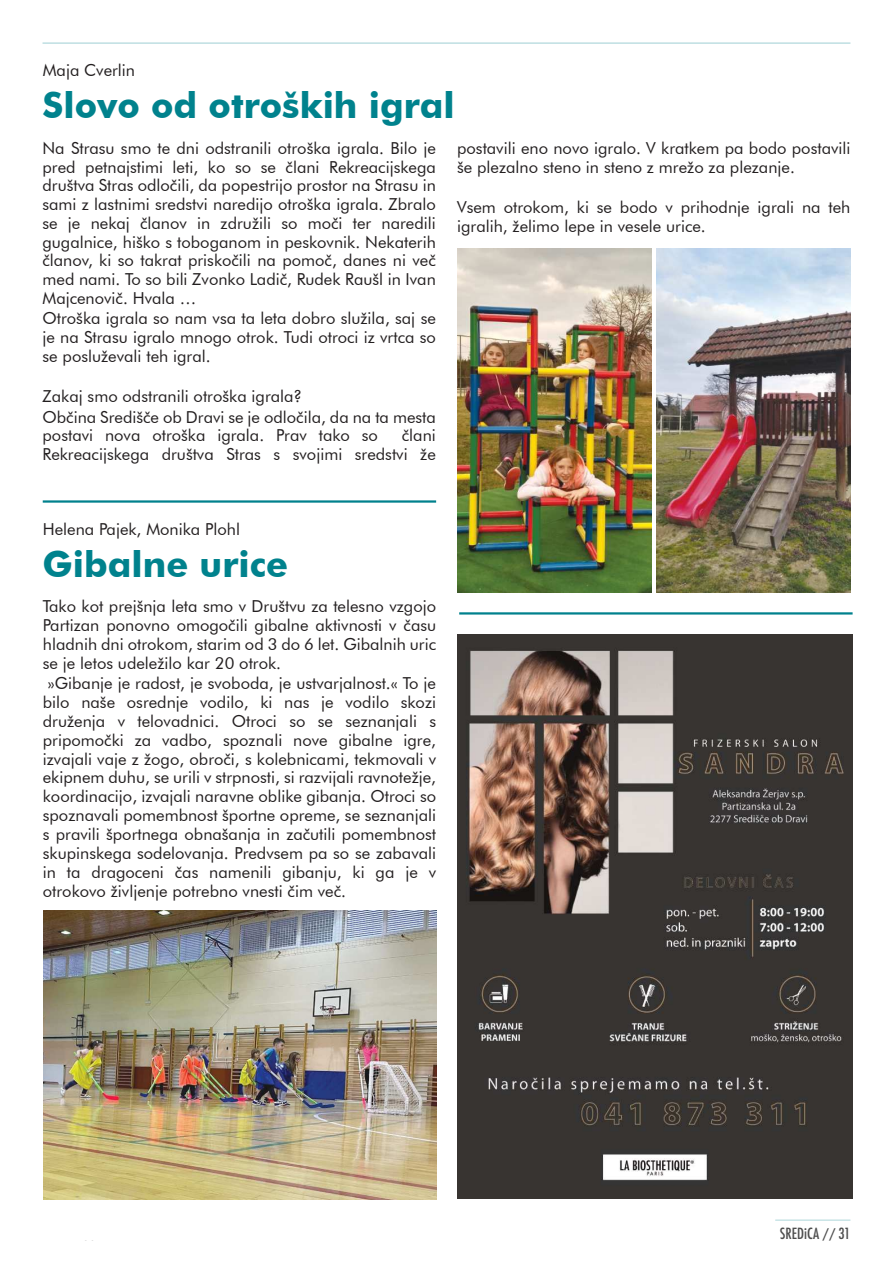
<style>
.page{position:relative;width:893px;height:1263px;background:#fff}
.page>*{position:absolute;margin:0;border:0;box-sizing:border-box;transform-origin:0 0}
.t1{font:700 36px "Futura BT";color:#00828d}
.t2{font:16.5px/18.9px "Futura BT";color:#231f20;text-align:justify}
.t3{font:500 condensed 15px "Futura";color:#4d4d4d}
.s1{font-family:"Futura BT";font-stretch:normal}
</style>
<div class="page">
<hr style="left:43px;top:42px;width:807px;height:2px;background:#cde6e8">
<hr style="left:775px;top:1219px;width:75px;height:2px;background:#00818d;opacity:.23">
<img style="left:457px;top:249px;width:195px;height:343px">
<img style="left:656px;top:249px;width:194px;height:343px">
<hr style="left:43px;top:500px;width:393px;height:3px;background:#00818d">
<hr style="left:459px;top:612px;width:394px;height:2px;background:#00818d">
<img style="left:43px;top:910px;width:393px;height:289px">
<img style="left:457px;top:635px;width:396px;height:564px">
<p class="t2" style="left:43px;top:63px;width:94px">Maja Cverlin</p>
<h1 class="t1" style="left:43px;top:91px;width:414px">Slovo od otroških igral</h1>
<p class="t2" style="left:43px;top:140px;width:395px">Na Strasu smo te dni odstranili otroška igrala. Bilo je pred petnajstimi leti, ko so se člani Rekreacijskega društva Stras odločili, da popestrijo prostor na Strasu in sami z lastnimi sredstvi naredijo otroška igrala. Zbralo se je nekaj članov in združili so moči ter naredili gugalnice, hiško s toboganom in peskovnik. Nekaterih članov, ki so takrat priskočili na pomoč, danes ni več med nami. To so bili Zvonko Ladič, Rudek Raušl in Ivan Majcenovič. Hvala …</p>
<p class="t2" style="left:43px;top:311px;width:395px">Otroška igrala so nam vsa ta leta dobro služila, saj se je na Strasu igralo mnogo otrok. Tudi otroci iz vrtca so se posluževali teh igral.</p>
<p class="t2" style="left:43px;top:388px;width:395px;line-height:20.2px">Zakaj smo odstranili otroška igrala?<br>Občina Središče ob Dravi se je odločila, da na ta mesta</p>
<p class="t2" style="left:43px;top:427px;width:337px">postavi nova otroška igrala. Prav tako so</p>
<p class="t2" style="left:43px;top:428px;width:395px;text-align:right">člani<br>Rekreacijskega društva Stras s svojimi sredstvi že</p>
<p class="t2" style="left:457px;top:140px;width:395px">postavili eno novo igralo. V kratkem pa bodo postavili še plezalno steno in steno z mrežo za plezanje.</p>
<p class="t2" style="left:457px;top:200px;width:395px">Vsem otrokom, ki se bodo v prihodnje igrali na teh igralih, želimo lepe in vesele urice.</p>
<p class="t2" style="left:43px;top:521px;width:199px">Helena Pajek, Monika Plohl</p>
<h1 class="t1" style="left:43px;top:550px;width:247px">Gibalne urice</h1>
<p class="t2" style="left:43px;top:598px;width:395px">Tako kot prejšnja leta smo v Društvu za telesno vzgojo Partizan ponovno omogočili gibalne aktivnosti v času hladnih dni otrokom, starim od 3 do 6 let. Gibalnih uric se je letos udeležilo kar 20 otrok.</p>
<p class="t2" style="left:43px;top:675px;width:395px;text-indent:5px">»Gibanje je radost, je svoboda, je ustvarjalnost.« To je bilo naše osrednje vodilo, ki nas je vodilo skozi druženja v telovadnici. Otroci so se seznanjali s pripomočki za vadbo, spoznali nove gibalne igre, izvajali vaje z žogo, obroči, s kolebnicami, tekmovali v ekipnem duhu, se urili v strpnosti, si razvijali ravnotežje, koordinacijo, izvajali naravne oblike gibanja. Otroci so spoznavali pomembnost športne opreme, se seznanjali s pravili športnega obnašanja in začutili pomembnost skupinskega sodelovanja. Predvsem pa so se zabavali in ta dragoceni čas namenili gibanju, ki ga je v otrokovo življenje potrebno vnesti čim več.</p>
<p class="t3" style="left:780px;top:1226px;width:72px">SREDiCA <span class="s1">//</span> 31</p>
</div>
